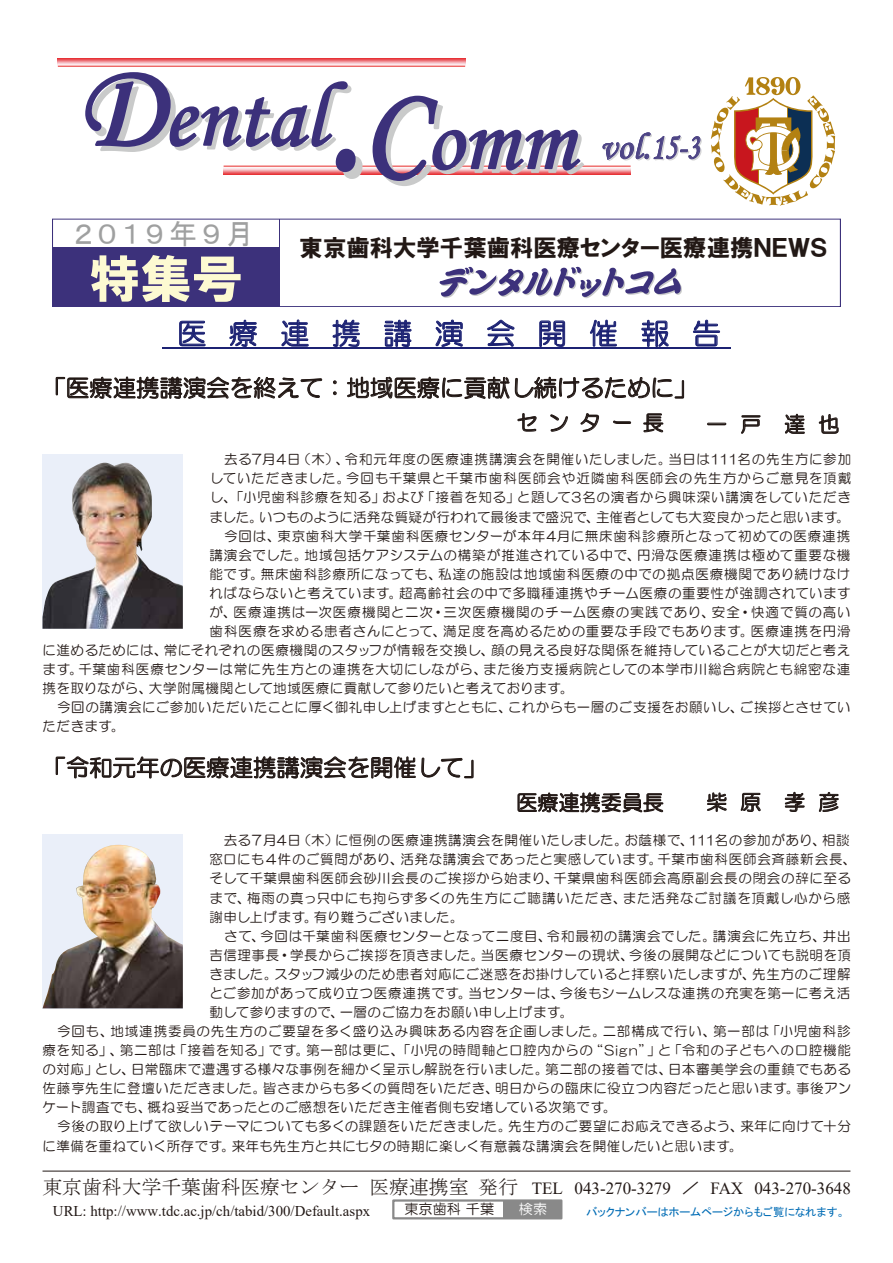
<style>
.page{position:relative;width:893px;height:1263px;background:#fff}
.page>*{position:absolute;margin:0;border:0;box-sizing:border-box;transform-origin:0 0}
.t1{font:51.45px "HGP Soei Kakugothic UB";color:#fdfad2}
.t2{font:36.75px "Monotype Corsiva";color:#4e4586}
.t3{font:29.1px "HG Maru Gothic MPRO";letter-spacing:.77em;color:#1c2273}
.t4{font:28.5px "MS P Gothic";letter-spacing:.15em;color:#9fa0a0}
.t5{font:23.4px "HG Maru Gothic MPRO";color:#221815}
.t6{font:23.4px "HGP Soei Kakugothic UB";color:#221815}
.t7{font:21.15px "HG Maru Gothic MPRO";color:#221815}
.t8{font:16.95px "Times New Roman";color:#221815}
.t9{font:14.85px "Times New Roman";color:#221815}
.t10{font:14.1px "HG Maru Gothic MPRO";color:#221815}
.t11{font:14.1px "HG Maru Gothic MPRO";color:#fff}
.t12{font:13.5px/19.2px "HG Maru Gothic MPRO";letter-spacing:.04em;color:#221815;text-align:justify}
.t13{font:13.5px "HG Maru Gothic MPRO";letter-spacing:.02em;color:#221815}
.t14{font:13.5px "HG Maru Gothic MPRO";letter-spacing:.015em;color:#221815}
.t15{font:11.4px "MS P Gothic";color:#006cb5}
.s1{font-family:"MS Mincho";font-size:19.8px}
.s2{font-family:"MS P Gothic"}
</style>
<div class="page">
<img style="left:58px;top:58px;width:407px;height:8px">
<img style="left:365px;top:167px;width:266px;height:7px">
<hr style="left:58px;top:66px;width:407px;height:1px;background:#e83230">
<hr style="left:224px;top:166px;width:407px;height:1px;background:#e83230">
<svg style="left:711px;top:77px;width:124px;height:129px"></svg>
<svg style="left:85px;top:72px;width:280px;height:107px"></svg>
<svg style="left:371px;top:95px;width:215px;height:91px"></svg>
<svg style="left:602px;top:132px;width:100px;height:29px"></svg>
<svg style="left:52px;top:219px;width:789px;height:88px"></svg>
<svg style="left:439px;top:267px;width:243px;height:31px"></svg>
<hr style="left:279px;top:219px;width:1px;height:37px;background:#3c317b">
<div style="left:392px;top:1199px;width:170px;height:20px;border:2px solid #898989"></div>
<div style="left:504px;top:1200px;width:57px;height:18px;background:#898989"></div>
<hr style="left:43px;top:1171px;width:807px;height:1px;background:#221815">
<svg style="left:707px;top:792px;width:20px;height:20px"></svg>
<svg style="left:741px;top:793px;width:20px;height:19px"></svg>
<svg style="left:785px;top:792px;width:20px;height:20px"></svg>
<svg style="left:819px;top:792px;width:20px;height:20px"></svg>
<svg style="left:179px;top:321px;width:27px;height:25px"></svg>
<svg style="left:230px;top:320px;width:27px;height:27px"></svg>
<svg style="left:281px;top:319px;width:28px;height:28px"></svg>
<svg style="left:332px;top:319px;width:28px;height:28px"></svg>
<svg style="left:384px;top:320px;width:28px;height:27px"></svg>
<svg style="left:436px;top:319px;width:27px;height:28px"></svg>
<svg style="left:487px;top:320px;width:28px;height:27px"></svg>
<svg style="left:539px;top:320px;width:26px;height:27px"></svg>
<svg style="left:590px;top:320px;width:27px;height:27px"></svg>
<svg style="left:641px;top:320px;width:27px;height:27px"></svg>
<svg style="left:693px;top:320px;width:27px;height:26px"></svg>
<hr style="left:162px;top:347px;width:569px;height:1px;background:#1c2273">
<svg style="left:56px;top:377px;width:266px;height:22px"></svg>
<svg style="left:333px;top:380px;width:4px;height:15px"></svg>
<svg style="left:347px;top:377px;width:162px;height:22px"></svg>
<svg style="left:515px;top:376px;width:169px;height:23px"></svg>
<svg style="left:517px;top:413px;width:19px;height:19px"></svg>
<svg style="left:550px;top:414px;width:18px;height:18px"></svg>
<svg style="left:581px;top:413px;width:18px;height:19px"></svg>
<svg style="left:613px;top:421px;width:18px;height:3px"></svg>
<svg style="left:643px;top:413px;width:20px;height:19px"></svg>
<svg style="left:707px;top:423px;width:19px;height:2px"></svg>
<svg style="left:741px;top:415px;width:19px;height:18px"></svg>
<svg style="left:785px;top:414px;width:20px;height:20px"></svg>
<svg style="left:819px;top:414px;width:20px;height:19px"></svg>
<svg style="left:56px;top:756px;width:417px;height:22px"></svg>
<svg style="left:518px;top:792px;width:145px;height:20px"></svg>
<div style="left:43px;top:454px;width:140px;height:175px;background:#eaeff9"></div>
<img style="left:43px;top:462px;width:140px;height:167px">
<div style="left:43px;top:834px;width:140px;height:174px;background:#eaeff9"></div>
<img style="left:43px;top:845px;width:140px;height:163px">
<h3 class="t4" style="left:74px;top:220px;width:182px">２０１９年９月</h3>
<h1 class="t1" style="left:89px;top:253px;width:156px">特集号</h1>
<h2 class="t2" style="left:600px;top:125px;width:101px">vol.15-3</h2>
<h3 class="t6" style="left:300px;top:236px;width:529px">東京歯科大学千葉歯科医療センター医療連携ＮＥＷＳ</h3>
<h3 class="t3" style="left:177px;top:319px;width:545px">医療連携講演会開催報告</h3>
<h3 class="t5" style="left:43px;top:376px;width:773px">「医療連携講演会を終えて：地域医療に貢献し続けるために」　　　　　</h3>
<h3 class="t7" style="left:516px;top:412px;width:149px">センター長</h3>
<h3 class="t7" style="left:706px;top:413px;width:135px">一 戸 達 也</h3>
<p class="t12" style="left:209px;top:450px;width:643px">　去る7月4日（木）、令和元年度の医療連携講演会を開催いたしました。当日は111名の先生方に参加していただきました。今回も千葉県と千葉市歯科医師会や近隣歯科医師会の先生方からご意見を頂戴し、「小児歯科診療を知る」および「接着を知る」と題して3名の演者から興味深い講演をしていただきました。いつものように活発な質疑が行われて最後まで盛況で、主催者としても大変良かったと思います。　今回は、東京歯科大学千葉歯科医療センターが本年4月に無床歯科診療所となって初めての医療連携講演会でした。地域包括ケアシステムの構築が推進されている中で、円滑な医療連携は極めて重要な機能です。無床歯科診療所になっても、私達の施設は地域歯科医療の中での拠点医療機関であり続けなければならないと考えています。超高齢社会の中で多職種連携やチーム医療の重要性が強調されていますが、医療連携は一次医療機関と二次・三次医療機関のチーム医療の実践であり、安全・快適で質の高い歯科医療を求める患者さんにとって、満足度を高めるための重要な手段でもあります。医療連携を円滑</p>
<p class="t12" style="left:43px;top:640px;width:810px;text-align:left">に進めるためには、常にそれぞれの医療機関のスタッフが情報を交換し、顔の見える良好な関係を維持していることが大切だと考えます。千葉歯科医療センターは常に先生方との連携を大切にしながら、また後方支援病院としての本学市川総合病院とも綿密な連携を取りながら、大学附属機関として地域医療に貢献して参りたいと考えております。<br>　今回の講演会にご参加いただいたことに厚く御礼申し上げますとともに、これからも一層のご支援をお願いし、ご挨拶とさせていただきます。</p>
<h3 class="t5" style="left:43px;top:756px;width:446px">「令和元年の医療連携講演会を開催して」</h3>
<h3 class="t7" style="left:706px;top:791px;width:135px">柴 原 孝 彦</h3>
<h3 class="t7" style="left:516px;top:792px;width:149px">医療連携委員長</h3>
<p class="t12" style="left:209px;top:831px;width:642px">　去る７月4日（木）に恒例の医療連携講演会を開催いたしました。お蔭様で、111名の参加があり、相談</p>
<p class="t12" style="left:209px;top:850px;width:648px">窓口にも４件のご質問があり、活発な講演会であったと実感しています。千葉市歯科医師会斉藤新会長、</p>
<p class="t12" style="left:209px;top:869px;width:643px">そして千葉県歯科医師会砂川会長のご挨拶から始まり、千葉県歯科医師会高原副会長の閉会の辞に至る</p>
<p class="t12" style="left:209px;top:888px;width:642px">まで、梅雨の真っ只中にも拘らず多くの先生方にご聴講いただき、また活発なご討議を頂戴し心から感</p>
<p class="t14" style="left:209px;top:910px;width:256px">謝申し上げます。有り難うございました。</p>
<p class="t12" style="left:209px;top:926px;width:643px">　さて、今回は千葉歯科医療センターとなって二度目、令和最初の講演会でした。講演会に先立ち、井出</p>
<p class="t12" style="left:209px;top:945px;width:643px">吉信理事長・学長からご挨拶を頂きました。当医療センターの現状、今後の展開などについても説明を頂</p>
<p class="t12" style="left:209px;top:964px;width:643px">きました。スタッフ減少のため患者対応にご迷惑をお掛けしていると拝察いたしますが、先生方のご理解</p>
<p class="t12" style="left:209px;top:984px;width:643px">とご参加があって成り立つ医療連携です。当センターは、今後もシームレスな連携の充実を第一に考え活</p>
<p class="t13" style="left:209px;top:1006px;width:365px">動して参りますので、一層のご協力をお願い申し上げます。</p>
<p class="t12" style="left:43px;top:1021px;width:810px">　今回も、地域連携委員の先生方のご要望を多く盛り込み興味ある内容を企画しました。二部構成で行い、第一部は「小児歯科診</p>
<p class="t12" style="left:43px;top:1040px;width:810px">療を知る」、第二部は「接着を知る」です。第一部は更に、「小児の時間軸と口腔内からの“Sign”」と「令和の子どもへの口腔機能</p>
<p class="t12" style="left:43px;top:1059px;width:810px">の対応」とし、日常臨床で遭遇する様々な事例を細かく呈示し解説を行いました。第二部の接着では、日本審美学会の重鎮でもある</p>
<p class="t12" style="left:43px;top:1078px;width:810px">佐藤亨先生に登壇いただきました。皆さまからも多くの質問をいただき、明日からの臨床に役立つ内容だったと思います。事後アン</p>
<p class="t12" style="left:43px;top:1098px;width:576px">ケート調査でも、概ね妥当であったとのご感想をいただき主催者側も安堵している次第です。</p>
<p class="t12" style="left:43px;top:1117px;width:810px">　今後の取り上げて欲しいテーマについても多くの課題をいただきました。先生方のご要望にお応えできるよう、来年に向けて十分</p>
<p class="t12" style="left:43px;top:1136px;width:702px">に準備を重ねていく所存です。来年も先生方と共に七夕の時期に楽しく有意義な講演会を開催したいと思います。</p>
<p class="t8" style="left:42px;top:1176px;width:810px"><span class="s1">東京歯科大学千葉歯科医療センター医療連携室発行</span> TEL 043-270-3279 <span class="s2">／</span> FAX 043-270-3648</p>
<p class="t9" style="left:53px;top:1200px;width:319px">URL: http://www.tdc.ac.jp/ch/tabid/300/Default.aspx</p>
<p class="t10" style="left:404px;top:1202px;width:91px">東京歯科千葉</p>
<p class="t11" style="left:519px;top:1202px;width:30px">検索</p>
<p class="t15" style="left:586px;top:1206px;width:261px">バックナンバーはホームページからもご覧になれます。</p>
</div>
